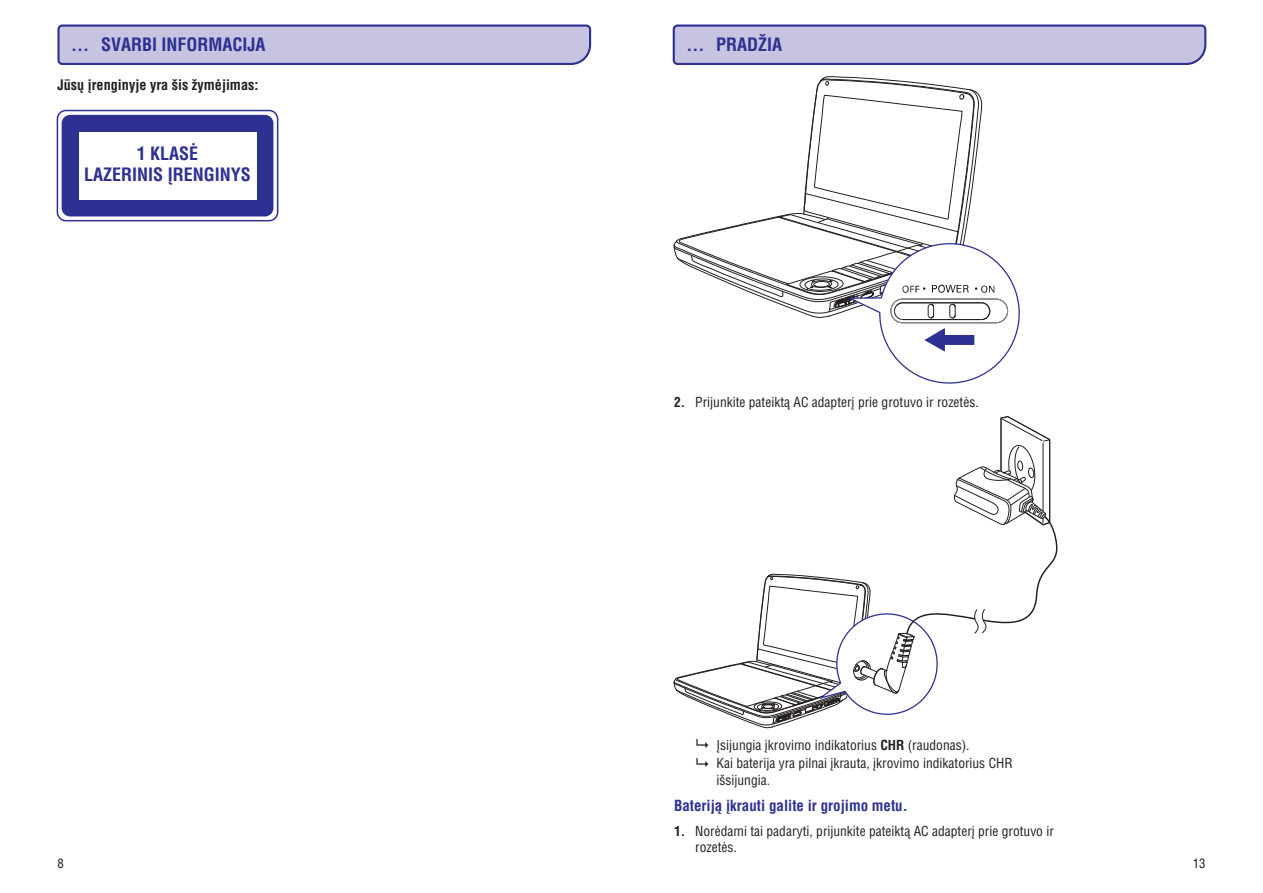
<style>
.page{position:relative;width:1263px;height:893px;background:#fff}
.page>*{position:absolute;margin:0;border:0;box-sizing:border-box;transform-origin:0 0}
.t1{font:700 18px/21.6px "Rim Helvetica Condensed";color:#2e3092;text-align:center}
.t2{font:700 15px "Rim Helvetica Condensed";color:#2e3092}
.t3{font:700 14.25px "Rim Helvetica Condensed";color:#231f20}
.t4{font:13.5px/18.8px "Rim Helvetica Condensed";color:#231f20}
.t5{font:700 13.5px "Rim Helvetica Condensed";color:#231f20}
.t6{font:12.75px "Rim Helvetica Condensed";color:#231f20}
.s1{font-weight:700}
</style>
<div class="page">
<svg style="left:57px;top:25px;width:535px;height:40px;background:#b7b5d9"></svg>
<div style="left:57px;top:110px;width:221px;height:111px;border:1px solid #2e3092;border-radius:9px"></div>
<div style="left:62px;top:115px;width:211px;height:101px;background:#2e3092;border-radius:8px"></div>
<div style="left:79px;top:132px;width:177px;height:68px;background:#fff"></div>
<svg style="left:672px;top:25px;width:534px;height:40px;background:#b7b5d9"></svg>
<svg style="left:673px;top:78px;width:347px;height:306px"></svg>
<svg style="left:673px;top:416px;width:385px;height:312px"></svg>
<h1 class="t1" style="left:71px;top:35px;width:196px">... SVARBI INFORMACIJA</h1>
<p class="t3" style="left:57px;top:80px;width:203px">Jûsø árenginyje yra ðis þymëjimas:</p>
<h1 class="t1" style="left:84px;top:144px;width:168px">1 KLASË<br>LAZERINIS ÁRENGINYS</h1>
<p class="t6" style="left:57px;top:858px;width:8px">8</p>
<h1 class="t1" style="left:686px;top:35px;width:97px">... PRADÞIA</h1>
<p class="t4" style="left:674px;top:394px;width:306px"><span class="s1">2.</span> Prijunkite pateiktà AC adapterá prie grotuvo ir rozetës.</p>
<p class="t4" style="left:716px;top:736px;width:298px">Ásijungia ákrovimo indikatorius <span class="s1">CHR</span> (raudonas).<br>Kai baterija yra pilnai ákrauta, ákrovimo indikatorius CHR</p>
<p class="t4" style="left:716px;top:772px;width:55px">iðsijungia.</p>
<p class="t4" style="left:695px;top:824px;width:360px;line-height:16.2px">Norëdami tai padaryti, prijunkite pateiktà AC adapterá prie grotuvo ir rozetës.</p>
<p class="t2" style="left:674px;top:800px;width:235px">Baterijà ákrauti galite ir grojimo metu.</p>
<p class="t5" style="left:674px;top:825px;width:13px">1.</p>
<p class="t6" style="left:1193px;top:858px;width:14px">13</p>
</div>
